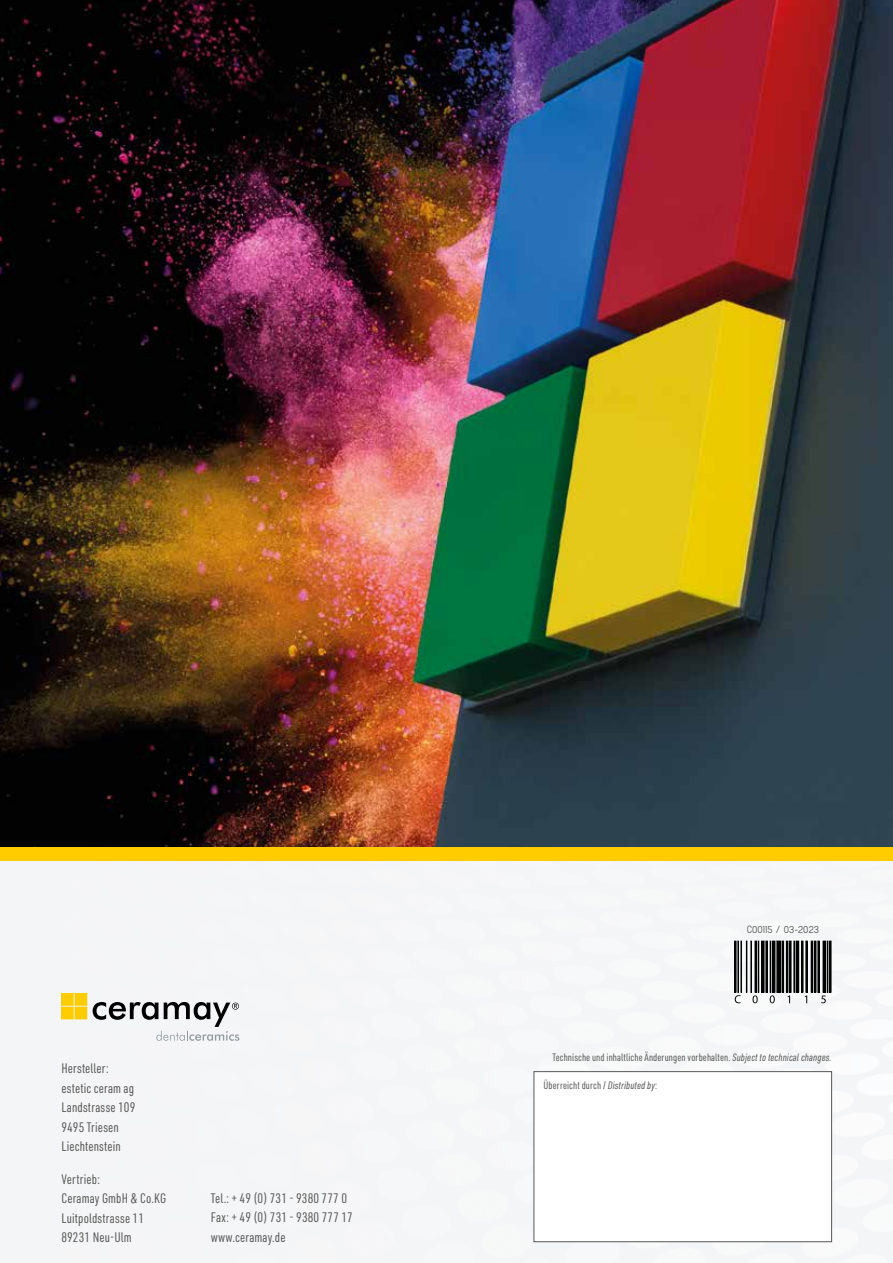
<style>
.page{position:relative;width:893px;height:1263px;background:#fff}
.page>*{position:absolute;margin:0;border:0;box-sizing:border-box;transform-origin:0 0}
.t1{font:13.5px/19.5px "URWDIN Cond";letter-spacing:.01em;color:#575756}
.t2{font:10.5px "URWDIN Cond";letter-spacing:.01em;color:#575756}
.t3{font:500 10.5px "Neusa";letter-spacing:.01em;color:#575756}
.s1{font-style:italic}
</style>
<div class="page">
<div style="left:0;top:860px;width:893px;height:403px;background:#f5f5f7"></div>
<div style="left:534px;top:1071px;width:298px;height:171px;background:#fff;border:1px solid #575756"></div>
<div style="left:75px;top:994px;width:12px;height:11px;background:#fc0"></div>
<div style="left:75px;top:993px;width:12px;height:12px;border:1px solid #fc0"></div>
<div style="left:62px;top:994px;width:11px;height:11px;background:#fc0"></div>
<div style="left:61px;top:993px;width:12px;height:12px;border:1px solid #fc0"></div>
<div style="left:75px;top:1007px;width:12px;height:12px;background:#fc0"></div>
<div style="left:62px;top:1007px;width:11px;height:12px;background:#fc0"></div>
<div style="left:61px;top:1007px;width:12px;height:12px;border:1px solid #fc0"></div>
<svg style="left:93px;top:1002px;width:146px;height:39px"></svg>
<img style="left:0;top:0;width:893px;height:847px">
<div style="left:0;top:847px;width:893px;height:13px;background:#fc0"></div>
<hr style="left:734px;top:941px;width:2px;height:52px;background:#010202">
<hr style="left:737px;top:941px;width:2px;height:52px;background:#010202">
<hr style="left:740px;top:941px;width:2px;height:52px;background:#010202">
<hr style="left:746px;top:941px;width:1px;height:52px;background:#010202">
<hr style="left:750px;top:941px;width:2px;height:52px;background:#010202">
<hr style="left:754px;top:941px;width:3px;height:52px;background:#010202">
<hr style="left:758px;top:941px;width:1px;height:52px;background:#010202">
<svg style="left:761px;top:941px;width:4px;height:52px"></svg>
<hr style="left:765px;top:941px;width:3px;height:52px;background:#010202">
<hr style="left:781px;top:941px;width:3px;height:52px;background:#010202">
<hr style="left:786px;top:941px;width:2px;height:52px;background:#010202">
<hr style="left:789px;top:941px;width:3px;height:52px;background:#010202">
<hr style="left:793px;top:941px;width:2px;height:52px;background:#010202">
<hr style="left:796px;top:941px;width:3px;height:52px;background:#010202">
<hr style="left:801px;top:941px;width:2px;height:52px;background:#010202">
<hr style="left:805px;top:941px;width:3px;height:52px;background:#010202">
<hr style="left:811px;top:941px;width:2px;height:52px;background:#010202">
<hr style="left:814px;top:941px;width:2px;height:52px;background:#010202">
<hr style="left:817px;top:941px;width:3px;height:52px;background:#010202">
<hr style="left:823px;top:941px;width:3px;height:52px;background:#010202">
<hr style="left:827px;top:941px;width:1px;height:52px;background:#010202">
<hr style="left:829px;top:941px;width:3px;height:52px;background:#010202">
<svg style="left:735px;top:995px;width:6px;height:8px"></svg>
<svg style="left:752px;top:995px;width:6px;height:8px"></svg>
<svg style="left:770px;top:941px;width:11px;height:62px"></svg>
<svg style="left:788px;top:995px;width:2px;height:8px"></svg>
<svg style="left:805px;top:995px;width:2px;height:8px"></svg>
<svg style="left:821px;top:995px;width:5px;height:8px"></svg>
<p class="t1" style="left:61px;top:1058px;width:75px">Hersteller: estetic ceram ag<br>Landstrasse 109<br>9495 Triesen<br>Liechtenstein</p>
<p class="t1" style="left:61px;top:1168px;width:106px">Vertrieb:<br>Ceramay GmbH &amp; Co.KG<br>Luitpoldstrasse 11<br>89231 Neu-Ulm</p>
<p class="t1" style="left:211px;top:1187px;width:143px">Tel.: + 49 (0) 731 - 9380 777 0<br>Fax: + 49 (0) 731 - 9380 777 17 www.ceramay.de</p>
<p class="t3" style="left:747px;top:923px;width:73px">C00115 / 03-2023</p>
<p class="t2" style="left:552px;top:1050px;width:281px">Technische und inhaltliche Änderungen vorbehalten. <span class="s1">Subject to technical changes.</span></p>
<p class="t2" style="left:543px;top:1078px;width:115px">Überreicht durch / <span class="s1">Distributed by</span>:</p>
</div>
